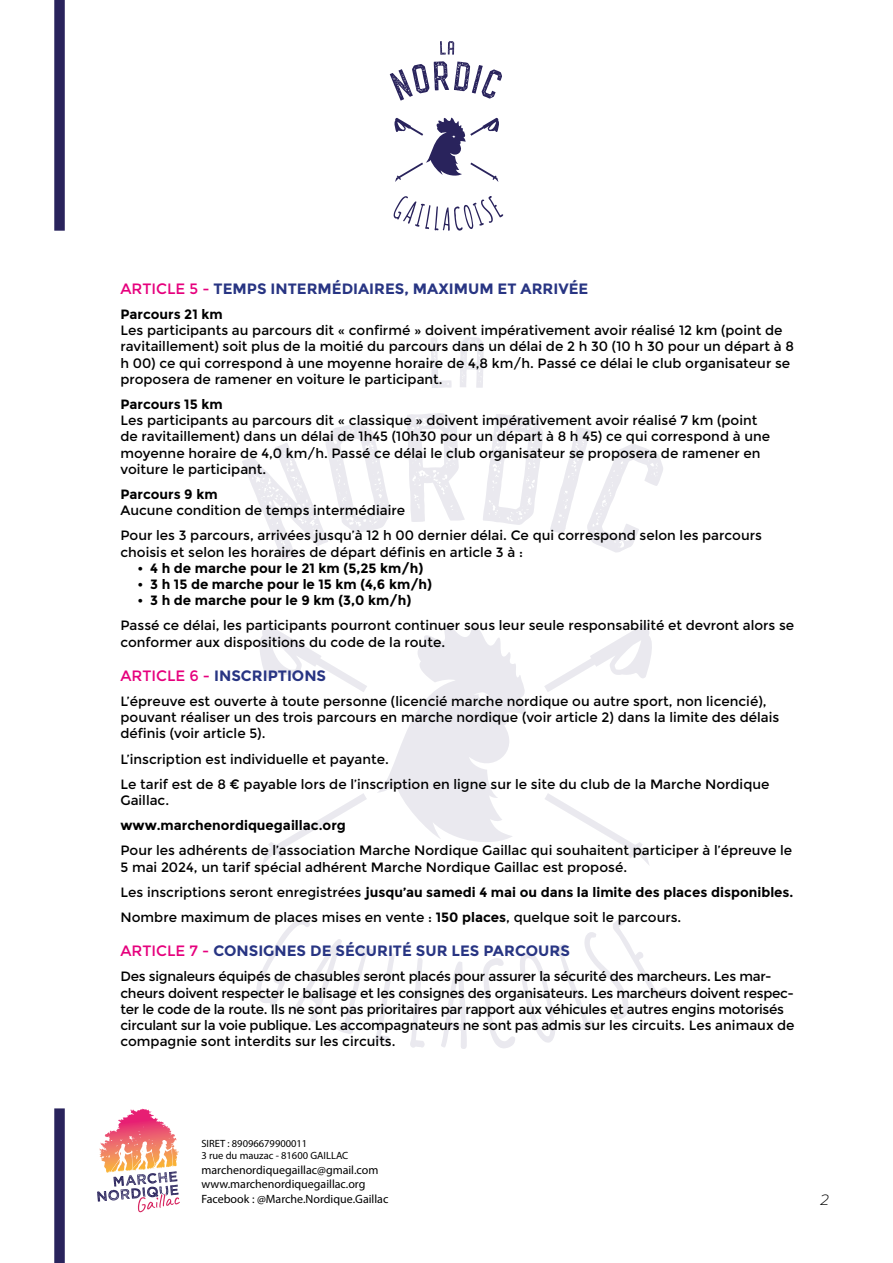
<style>
.page{position:relative;width:893px;height:1263px;background:#fff}
.page>*{position:absolute;margin:0;border:0;box-sizing:border-box;transform-origin:0 0}
.t1{font:700 15px "Montserrat";color:#283583}
.t2{font:italic 300 15px "Montserrat";color:#000}
.t3{font:13.5px/16.2px "Montserrat";color:#000}
.t4{font:13.5px/16.2px "Montserrat";letter-spacing:-.02em;color:#000}
.t5{font:700 13.5px "Montserrat";color:#000}
.t6{font:12px/14.4px "Myriad Pro";color:#000}
.t7{font:10.5px/12.6px "Myriad Pro";color:#000}
.s1{font-weight:400;color:#e6007d}
.s2{font-weight:700}
</style>
<div class="page">
<svg style="left:430px;top:337px;width:22px;height:51px"></svg>
<svg style="left:460px;top:337px;width:24px;height:51px"></svg>
<svg style="left:256px;top:919px;width:139px;height:124px"></svg>
<svg style="left:410px;top:958px;width:15px;height:90px"></svg>
<svg style="left:441px;top:961px;width:26px;height:88px"></svg>
<svg style="left:483px;top:919px;width:185px;height:129px"></svg>
<svg style="left:242px;top:423px;width:149px;height:137px"></svg>
<svg style="left:407px;top:413px;width:58px;height:109px"></svg>
<svg style="left:483px;top:414px;width:60px;height:111px"></svg>
<svg style="left:550px;top:427px;width:113px;height:125px"></svg>
<svg style="left:377px;top:625px;width:149px;height:217px"></svg>
<svg style="left:259px;top:625px;width:108px;height:67px"></svg>
<svg style="left:545px;top:793px;width:104px;height:72px"></svg>
<svg style="left:262px;top:793px;width:105px;height:72px"></svg>
<svg style="left:544px;top:625px;width:108px;height:67px"></svg>
<svg style="left:121px;top:1109px;width:22px;height:11px"></svg>
<svg style="left:97px;top:1146px;width:83px;height:66px"></svg>
<div style="left:54px;top:0;width:11px;height:231px;background:#29235c"></div>
<div style="left:54px;top:1108px;width:11px;height:155px;background:#29235c"></div>
<svg style="left:440px;top:41px;width:14px;height:14px"></svg>
<svg style="left:394px;top:196px;width:109px;height:35px"></svg>
<svg style="left:390px;top:61px;width:112px;height:40px"></svg>
<svg style="left:394px;top:117px;width:105px;height:65px"></svg>
<p class="t1" style="left:120px;top:280px;width:469px"><span class="s1">ARTICLE 5 -</span> TEMPS INTERMÉDIAIRES, MAXIMUM ET ARRIVÉE</p>
<p class="t5" style="left:120px;top:306px;width:104px">Parcours 21 km</p>
<p class="t3" style="left:120px;top:322px;width:675px">Les participants au parcours dit « confirmé » doivent impérativement avoir réalisé 12 km (point de ravitaillement) soit plus de la moitié du parcours dans un délai de 2 h 30 (10 h 30 pour un départ à 8 h 00) ce qui correspond à une moyenne horaire de 4,8 km/h. Passé ce délai le club organisateur se proposera de ramener en voiture le participant.</p>
<p class="t5" style="left:120px;top:396px;width:104px">Parcours 15 km</p>
<p class="t3" style="left:120px;top:412px;width:651px">Les participants au parcours dit « classique » doivent impérativement avoir réalisé 7 km (point de ravitaillement) dans un délai de 1h45 (10h30 pour un départ à 8 h 45) ce qui correspond à une moyenne horaire de 4,0 km/h. Passé ce délai le club organisateur se proposera de ramener en voiture le participant.</p>
<p class="t5" style="left:120px;top:486px;width:99px">Parcours 9 km</p>
<p class="t3" style="left:120px;top:498px;width:643px;line-height:25.2px">Aucune condition de temps intermédiaire<br>Pour les 3 parcours, arrivées jusqu’à 12 h 00 dernier délai. Ce qui correspond selon les parcours</p>
<p class="t3" style="left:120px;top:544px;width:404px">choisis et selon les horaires de départ définis en article 3 à :</p>
<p class="t5" style="left:137px;top:560px;width:287px">• 4 h de marche pour le 21 km (5,25 km/h)</p>
<p class="t5" style="left:137px;top:576px;width:296px">• 3 h 15 de marche pour le 15 km (4,6 km/h)</p>
<p class="t5" style="left:137px;top:592px;width:275px">• 3 h de marche pour le 9 km (3,0 km/h)</p>
<p class="t3" style="left:120px;top:618px;width:675px">Passé ce délai, les participants pourront continuer sous leur seule responsabilité et devront alors se conformer aux dispositions du code de la route.</p>
<p class="t1" style="left:120px;top:667px;width:207px"><span class="s1">ARTICLE 6 -</span> INSCRIPTIONS</p>
<p class="t3" style="left:120px;top:693px;width:660px">L’épreuve est ouverte à toute personne (licencié marche nordique ou autre sport, non licencié), pouvant réaliser un des trois parcours en marche nordique (voir article 2) dans la limite des délais définis (voir article 5).</p>
<p class="t3" style="left:120px;top:746px;width:650px;line-height:25.2px">L’inscription est individuelle et payante.<br>Le tarif est de 8 € payable lors de l’inscription en ligne sur le site du club de la Marche Nordique</p>
<p class="t3" style="left:120px;top:792px;width:50px">Gaillac.</p>
<p class="t5" style="left:120px;top:817px;width:227px">www.marchenordiquegaillac.org</p>
<p class="t3" style="left:120px;top:843px;width:673px">Pour les adhérents de l’association Marche Nordique Gaillac qui souhaitent participer à l’épreuve le<br>5 mai 2024, un tarif spécial adhérent Marche Nordique Gaillac est proposé.</p>
<p class="t3" style="left:120px;top:880px;width:674px;line-height:25.2px">Les inscriptions seront enregistrées <span class="s2">jusqu’au samedi 4 mai ou dans la limite des places disponibles.<br></span>Nombre maximum de places mises en vente : <span class="s2">150 places</span>, quelque soit le parcours.</p>
<p class="t1" style="left:120px;top:942px;width:451px"><span class="s1">ARTICLE 7 -</span> CONSIGNES DE SÉCURITÉ SUR LES PARCOURS</p>
<p class="t4" style="left:120px;top:969px;width:676px">Des signaleurs équipés de chasubles seront placés pour assurer la sécurité des marcheurs. Les mar&shy;cheurs doivent respecter le balisage et les consignes des organisateurs. Les marcheurs doivent respec&shy;ter le code de la route. Ils ne sont pas prioritaires par rapport aux véhicules et autres engins motorisés circulant sur la voie publique. Les accompagnateurs ne sont pas admis sur les circuits. Les animaux de compagnie sont interdits sur les circuits.</p>
<p class="t7" style="left:201px;top:1137px;width:148px">SIRET : 89096679900011<br>3 rue du mauzac - 81600 GAILLAC</p>
<p class="t6" style="left:201px;top:1162px;width:188px">marchenordiquegaillac@gmail.com www.marchenordiquegaillac.org<br>Facebook : @Marche.Nordique.Gaillac</p>
<p class="t2" style="left:820px;top:1190px;width:10px">2</p>
</div>
